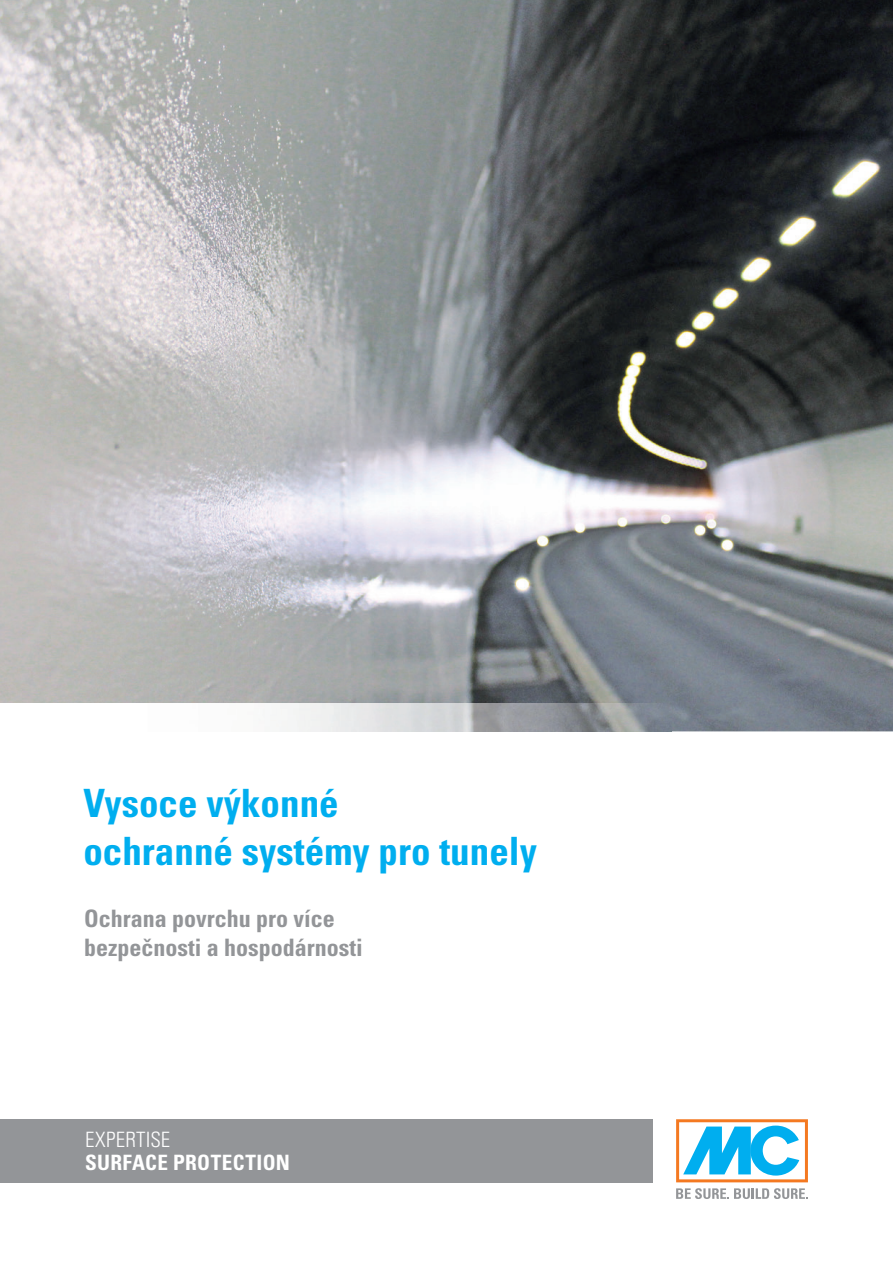
<style>
.page{position:relative;width:893px;height:1263px;background:#fff}
.page>*{position:absolute;margin:0;border:0;box-sizing:border-box;transform-origin:0 0}
.t1{font:700 condensed 39px/48px "Univers LT Pro";color:#00aeef}
.t2{font:700 condensed 24px/28.8px "Univers LT Pro";color:#939598}
.t3{font:700 condensed 21.15px "Univers LT Pro";letter-spacing:.015em;color:#fff}
.t4{font:300 condensed 21.15px "Univers LT Std";letter-spacing:.01em;color:#fff}
</style>
<div class="page">
<img style="left:0;top:0;width:893px;height:731px">
<svg style="left:280px;top:731px;width:392px;height:1px"></svg>
<img style="left:0;top:704px;width:672px;height:27px">
<svg style="left:676px;top:1119px;width:132px;height:63px"></svg>
<svg style="left:676px;top:1188px;width:132px;height:11px"></svg>
<div style="left:0;top:1119px;width:652px;height:63px;background:#939598"></div>
<h1 class="t1" style="left:83px;top:779px;width:455px">Vysoce výkonné<br>ochranné systémy pro tunely</h1>
<p class="t2" style="left:84px;top:904px;width:280px">Ochrana povrchu pro více bezpečnosti a hospodárnosti</p>
<p class="t4" style="left:85px;top:1126px;width:87px">EXPERTISE</p>
<p class="t3" style="left:85px;top:1149px;width:206px">SURFACE PROTECTION</p>
</div>
